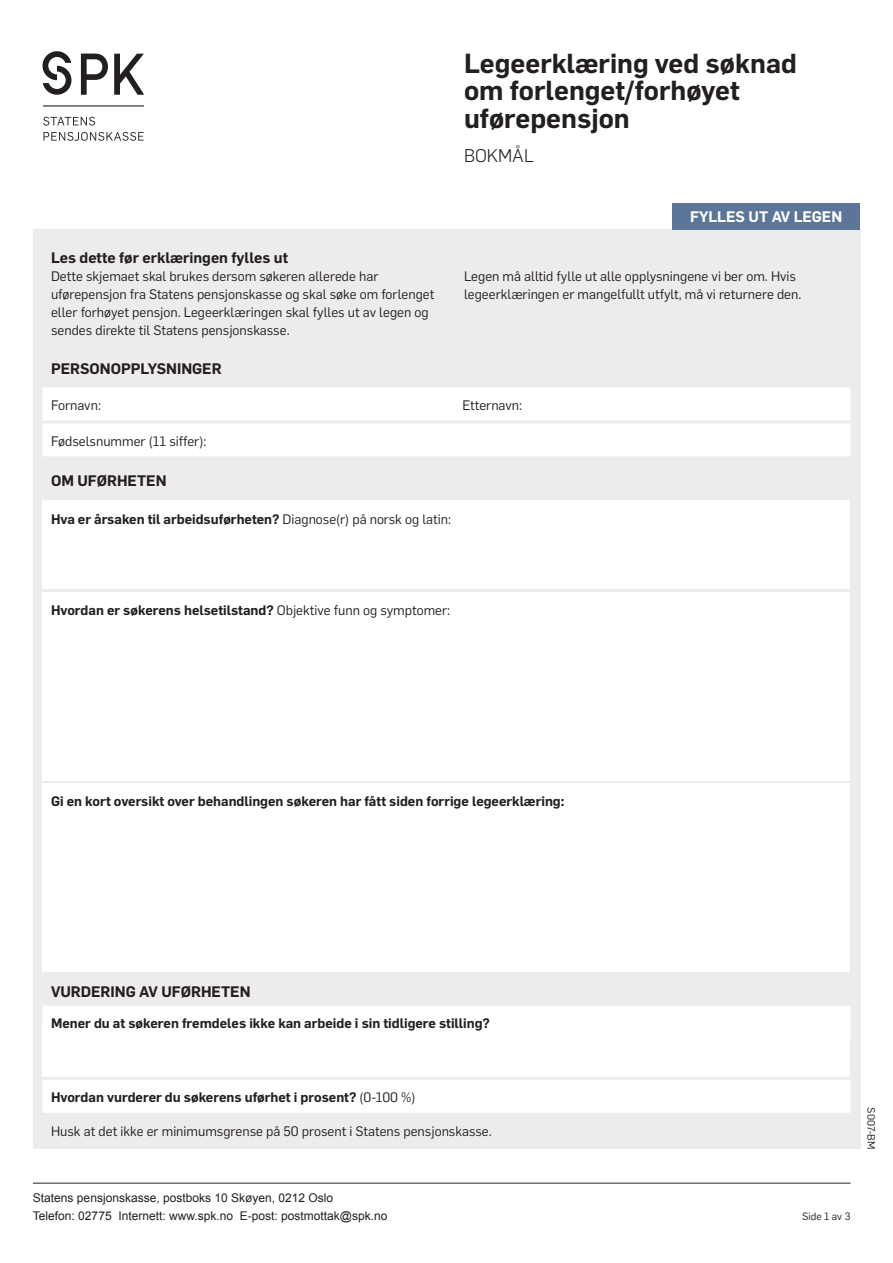
<style>
.page{position:relative;width:893px;height:1263px;background:#fff}
.page>*{position:absolute;margin:0;border:0;box-sizing:border-box;transform-origin:0 0}
.t1{font:600 27px/27.8px "Flama";color:#231f20}
.t2{font:300 18px "Flama";color:#231f20}
.t3{font:600 15px "Flama";color:#231f20}
.t4{font:600 15px "Flama";color:#fff}
.t5{font:13.5px/18px "Flama";color:#231f20}
.t6{font:600 13.5px "Flama";color:#231f20}
.t7{font:12px/18px "Arial";color:#231f20}
.t8{font:10.5px "Flama";color:#231f20}
.s1{font-weight:400}
</style>
<div class="page">
<div style="left:33px;top:230px;width:827px;height:919px;background:#edecea"></div>
<hr style="left:33px;top:1183px;width:817px;height:1px;background:#231f20">
<div style="left:43px;top:387px;width:807px;height:33px;background:#fff"></div>
<div style="left:43px;top:423px;width:807px;height:33px;background:#fff"></div>
<svg style="left:114px;top:54px;width:30px;height:41px"></svg>
<svg style="left:81px;top:54px;width:27px;height:41px"></svg>
<svg style="left:43px;top:51px;width:28px;height:44px"></svg>
<svg style="left:43px;top:117px;width:52px;height:9px"></svg>
<svg style="left:44px;top:132px;width:100px;height:9px"></svg>
<hr style="left:43px;top:105px;width:101px;height:2px;background:#231f20">
<div style="left:43px;top:501px;width:807px;height:88px;background:#fff"></div>
<div style="left:43px;top:592px;width:807px;height:188px;background:#fff"></div>
<div style="left:43px;top:783px;width:807px;height:188px;background:#fff"></div>
<div style="left:43px;top:1023px;width:807px;height:54px;background:#fff"></div>
<div style="left:43px;top:1006px;width:807px;height:33px;background:#fff"></div>
<div style="left:43px;top:1080px;width:807px;height:33px;background:#fff"></div>
<div style="left:672px;top:203px;width:188px;height:27px;background:#5b7699"></div>
<h1 class="t1" style="left:464px;top:48px;width:334px">Legeerklæring ved søknad om forlenget/forhøyet uførepensjon</h1>
<h2 class="t2" style="left:464px;top:142px;width:72px">BOKMÅL</h2>
<p class="t4" style="left:690px;top:206px;width:154px">FYLLES UT AV LEGEN</p>
<p class="t3" style="left:51px;top:246px;width:238px">Les dette før erklæringen fylles ut</p>
<p class="t5" style="left:51px;top:266px;width:385px">Dette skjemaet skal brukes dersom søkeren allerede har uførepensjon fra Statens pensjonskasse og skal søke om forlenget eller forhøyet pensjon. Legeerklæringen skal fylles ut av legen og sendes direkte til Statens pensjonskasse.</p>
<p class="t5" style="left:464px;top:266px;width:339px">Legen må alltid fylle ut alle opplysningene vi ber om. Hvis legeerklæringen er mangelfullt utfylt, må vi returnere den.</p>
<p class="t3" style="left:51px;top:357px;width:172px">PERSONOPPLYSNINGER</p>
<p class="t5" style="left:51px;top:395px;width:51px">Fornavn:</p>
<p class="t5" style="left:463px;top:395px;width:61px">Etternavn:</p>
<p class="t5" style="left:51px;top:431px;width:157px">Fødselsnummer (11 siffer):</p>
<p class="t3" style="left:51px;top:469px;width:117px">OM UFØRHETEN</p>
<p class="t6" style="left:51px;top:509px;width:402px">Hva er årsaken til arbeidsuførheten? <span class="s1">Diagnose(r) på norsk og latin:</span></p>
<p class="t6" style="left:51px;top:600px;width:401px">Hvordan er søkerens helsetilstand? <span class="s1">Objektive funn og symptomer:</span></p>
<p class="t6" style="left:51px;top:791px;width:515px">Gi en kort oversikt over behandlingen søkeren har fått siden forrige legeerklæring:</p>
<p class="t3" style="left:51px;top:980px;width:201px">VURDERING AV UFØRHETEN</p>
<p class="t6" style="left:51px;top:1013px;width:440px">Mener du at søkeren fremdeles ikke kan arbeide i sin tidligere stilling?</p>
<p class="t6" style="left:51px;top:1087px;width:366px">Hvordan vurderer du søkerens uførhet i prosent? <span class="s1">(0-100 %)</span></p>
<p class="t5" style="left:51px;top:1122px;width:442px">Husk at det ikke er minimumsgrense på 50 prosent i Statens pensjonskasse.</p>
<p class="t7" style="left:33px;top:1189px;width:356px">Statens pensjonskasse, postboks 10 Skøyen, 0212 Oslo<br>Telefon: 02775 Internett: www.spk.no E-post: postmottak@spk.no</p>
<p class="t8" style="left:879px;top:1107px;width:43px;rotate:90deg">S007-BM</p>
<p class="t8" style="left:802px;top:1209px;width:50px">Side 1 av 3</p>
</div>
